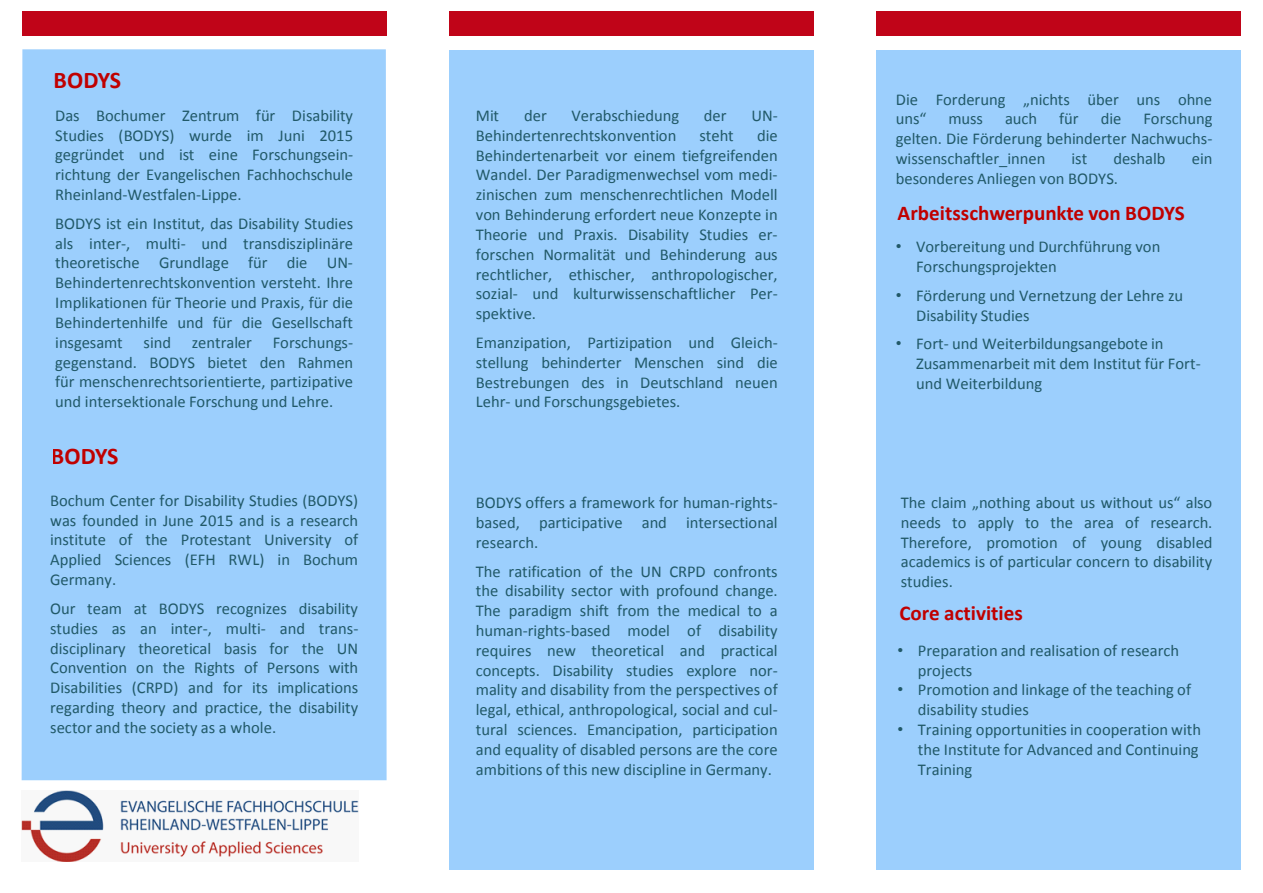
<style>
.page{position:relative;width:1263px;height:893px;background:#fff}
.page>*{position:absolute;margin:0;border:0;box-sizing:border-box;transform-origin:0 0}
.t1{font:700 24px "Calibri";letter-spacing:-.01em;color:#c00000}
.t2{font:700 21px "Calibri";color:#c00000}
.t3{font:16.5px/19.8px "Calibri";color:#215968;text-align:justify}
.s1{font-family:"Arial"}
</style>
<div class="page">
<div style="left:22px;top:49px;width:365px;height:731px;background:#9ccffd"></div>
<div style="left:449px;top:50px;width:365px;height:819px;background:#9ccffd"></div>
<div style="left:876px;top:50px;width:364px;height:819px;background:#9ccffd"></div>
<div style="left:22px;top:12px;width:365px;height:24px;background:#c00418"></div>
<div style="left:449px;top:12px;width:365px;height:24px;background:#c00418"></div>
<div style="left:876px;top:12px;width:364px;height:24px;background:#c00418"></div>
<img style="left:22px;top:791px;width:337px;height:71px">
<h1 class="t1" style="left:54px;top:65px;width:69px">BODYS</h1>
<p class="t3" style="left:55px;top:106px;width:299px">Das Bochumer Zentrum für Disability Studies (BODYS) wurde im Juni 2015 gegründet und ist eine Forschungsein&shy;richtung der Evangelischen Fachhochschule Rheinland-Westfalen-Lippe.</p>
<p class="t3" style="left:55px;top:214px;width:299px">BODYS ist ein Institut, das Disability Studies als inter-, multi- und transdisziplinäre theoretische Grundlage für die UN-Behindertenrechtskonvention versteht. Ihre Implikationen für Theorie und Praxis, für die Behindertenhilfe und für die Gesellschaft insgesamt</p>
<p class="t3" style="left:55px;top:332px;width:299px;text-indent:88px">sind zentraler Forschungs&shy;gegenstand. BODYS bietet den Rahmen für menschenrechtsorientierte, partizipative und intersektionale Forschung und Lehre.</p>
<h1 class="t1" style="left:51px;top:441px;width:69px">BODYS</h1>
<p class="t3" style="left:50px;top:491px;width:310px">Bochum Center for Disability Studies (BODYS) was founded in June 2015 and is a research institute of the Protestant University of Applied Sciences (EFH RWL) in Bochum Germany.</p>
<p class="t3" style="left:50px;top:599px;width:310px">Our team at BODYS recognizes disability studies as an inter-, multi- and trans&shy;disciplinary theoretical basis for the UN Convention on the Rights of Persons with Disabilities (CRPD) and for its implications regarding theory and practice, the disability sector and the society as a whole.</p>
<p class="t3" style="left:476px;top:106px;width:25px">Mit</p>
<p class="t3" style="left:524px;top:106px;width:24px">der</p>
<p class="t3" style="left:572px;top:106px;width:109px">Verabschiedung</p>
<p class="t3" style="left:704px;top:106px;width:24px">der</p>
<p class="t3" style="left:751px;top:106px;width:28px">UN-</p>
<p class="t3" style="left:476px;top:126px;width:202px">Behindertenrechtskonvention</p>
<p class="t3" style="left:700px;top:126px;width:36px">steht</p>
<p class="t3" style="left:476px;top:126px;width:303px;text-indent:281px">die Behindertenarbeit vor einem tiefgreifenden Wandel. Der Paradigmenwechsel vom medi&shy;zinischen zum menschenrechtlichen Modell von Behinderung erfordert neue Konzepte in Theorie und Praxis. Disability Studies er&shy;forschen Normalität und Behinderung aus rechtlicher, ethischer, anthropologischer, sozial- und kulturwissenschaftlicher Per&shy;spektive.</p>
<p class="t3" style="left:476px;top:333px;width:303px">Emanzipation, Partizipation und Gleich&shy;stellung behinderter Menschen sind die Bestrebungen des in Deutschland neuen Lehr- und Forschungsgebietes.</p>
<p class="t3" style="left:476px;top:493px;width:303px">BODYS offers a framework for human-rights&shy;based, participative and intersectional research.</p>
<p class="t3" style="left:476px;top:561px;width:303px">The ratification of the UN CRPD confronts the disability sector with profound change.<br>The paradigm shift from the medical to a human-rights-based model of disability requires new theoretical and practical concepts. Disability studies explore nor&shy;mality and disability from the perspectives of legal, ethical, anthropological, social and cul&shy;tural sciences. Emancipation, participation and equality of disabled persons are the core ambitions of this new discipline in Germany.</p>
<p class="t3" style="left:896px;top:89px;width:318px">Die Forderung „nichts über uns ohne uns“</p>
<p class="t3" style="left:948px;top:109px;width:36px">muss</p>
<p class="t3" style="left:1005px;top:109px;width:34px">auch</p>
<p class="t3" style="left:1059px;top:109px;width:21px">für</p>
<p class="t3" style="left:1101px;top:109px;width:22px">die</p>
<p class="t3" style="left:896px;top:109px;width:318px;text-indent:248px">Forschung gelten. Die Förderung behinderter Nachwuchs&shy;wissenschaftler_innen</p>
<p class="t3" style="left:1072px;top:149px;width:17px">ist</p>
<p class="t3" style="left:1113px;top:149px;width:54px">deshalb</p>
<p class="t3" style="left:1192px;top:149px;width:22px">ein</p>
<p class="t3" style="left:896px;top:168px;width:224px">besonderes Anliegen von BODYS.</p>
<p class="t2" style="left:897px;top:200px;width:289px">Arbeitsschwerpunkte von BODYS</p>
<p class="t3" style="left:916px;top:237px;width:246px;text-indent:-20px"><span class="s1">•</span> Vorbereitung und Durchführung von<br>Forschungsprojekten</p>
<p class="t3" style="left:916px;top:285px;width:269px;text-indent:-20px"><span class="s1">•</span> Förderung und Vernetzung der Lehre zu<br>Disability Studies</p>
<p class="t3" style="left:916px;top:334px;width:286px;text-align:left;text-indent:-20px"><span class="s1">•</span> Fort- und Weiterbildungsangebote in<br>Zusammenarbeit mit dem Institut für Fort&shy;und Weiterbildung</p>
<p class="t3" style="left:901px;top:493px;width:313px">The claim „nothing about us without us“ also needs to apply to the area of research.<br>Therefore, promotion of young disabled academics is of particular concern to disability studies.</p>
<p class="t2" style="left:899px;top:599px;width:125px">Core activities</p>
<p class="t3" style="left:918px;top:640px;width:263px;text-indent:-20px"><span class="s1">•</span> Preparation and realisation of research projects</p>
<p class="t3" style="left:918px;top:680px;width:275px;text-indent:-20px"><span class="s1">•</span> Promotion and linkage of the teaching of disability studies</p>
<p class="t3" style="left:918px;top:720px;width:285px;text-align:left;text-indent:-20px"><span class="s1">•</span> Training opportunities in cooperation with the Institute for Advanced and Continuing<br>Training</p>
</div>
